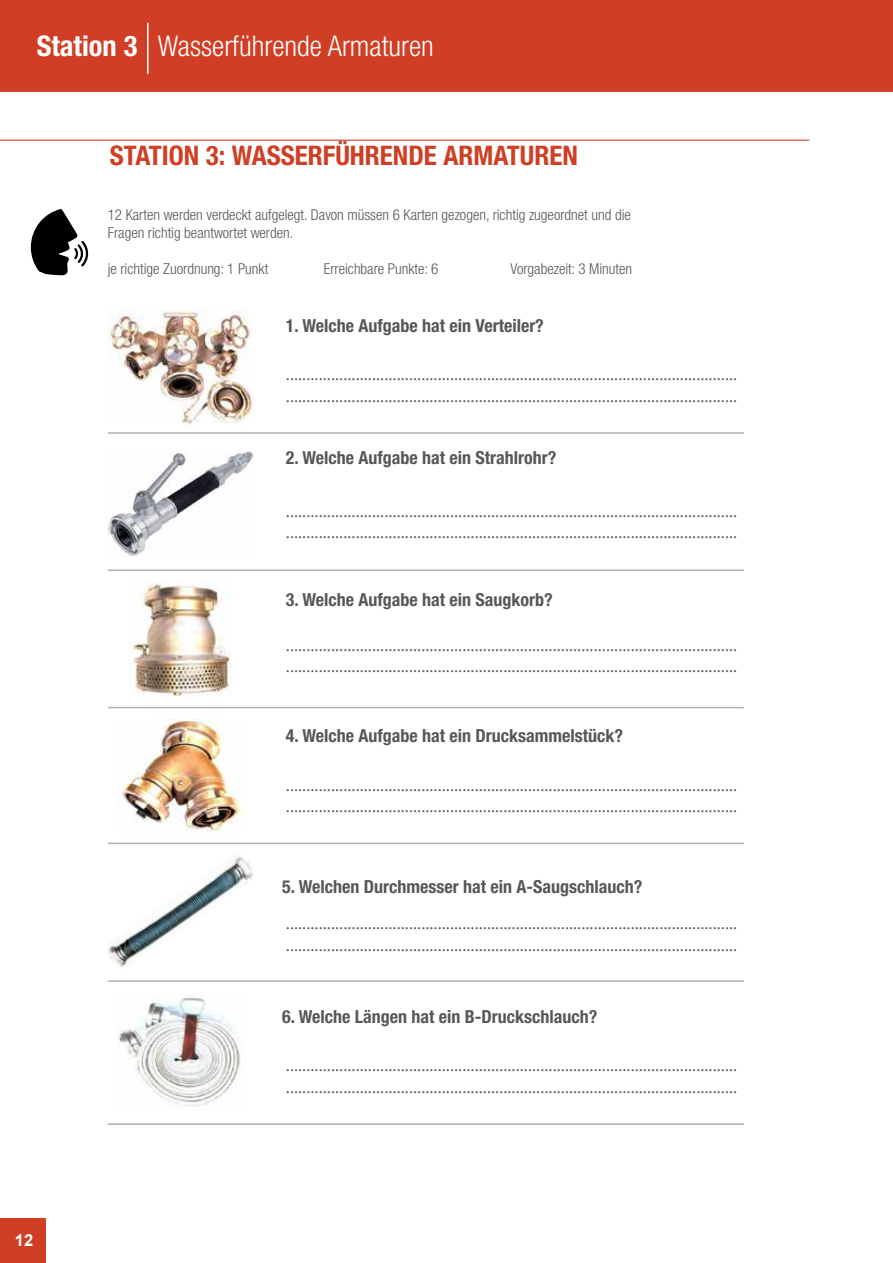
<style>
.page{position:relative;width:893px;height:1263px;background:#fff}
.page>*{position:absolute;margin:0;border:0;box-sizing:border-box;transform-origin:0 0}
.t1{font:300 condensed 28.5px "Helvetica Neue LT Std";color:#fff}
.t2{font:700 condensed 27px "Helvetica Neue LT Pro";color:#cf3f25}
.t3{font:18px/21.6px "Minion Pro";color:#575756}
.t4{font:700 condensed 18px "Helvetica Neue LT Std";color:#575756}
.t5{font:700 16.5px "Arial";color:#fff}
.t6{font:300 condensed 15px/18px "Helvetica Neue LT Std";color:#575756}
.s1{font-weight:700}
</style>
<div class="page">
<div style="left:0;top:0;width:893px;height:91px;background:#d03f25"></div>
<div style="left:0;top:1218px;width:46px;height:45px;background:#d03f25"></div>
<hr style="left:147px;top:23px;width:2px;height:51px;background:#fff">
<hr style="left:0;top:140px;width:809px;height:1px;background:#cf3f25">
<svg style="left:31px;top:209px;width:58px;height:66px"></svg>
<img style="left:109px;top:310px;width:143px;height:114px">
<hr style="left:108px;top:432px;width:636px;height:2px;background:#b3b2b2">
<img style="left:108px;top:451px;width:145px;height:105px">
<hr style="left:108px;top:569px;width:636px;height:2px;background:#b3b2b2">
<img style="left:117px;top:719px;width:125px;height:113px">
<hr style="left:108px;top:843px;width:636px;height:1px;background:#b3b2b2">
<img style="left:129px;top:583px;width:103px;height:114px">
<hr style="left:108px;top:707px;width:636px;height:1px;background:#b3b2b2">
<img style="left:108px;top:856px;width:145px;height:112px">
<hr style="left:108px;top:980px;width:636px;height:2px;background:#b3b2b2">
<img style="left:117px;top:996px;width:123px;height:111px">
<hr style="left:108px;top:1123px;width:636px;height:2px;background:#b3b2b2">
<h1 class="t1" style="left:37px;top:30px;width:399px"><span class="s1">Station 3</span> Wasserführende Armaturen</h1>
<h2 class="t2" style="left:110px;top:139px;width:469px">STATION 3: WASSERFÜHRENDE ARMATUREN</h2>
<p class="t6" style="left:108px;top:205px;width:525px">12 Karten werden verdeckt aufgelegt. Davon müssen 6 Karten gezogen, richtig zugeordnet und die<br>Fragen richtig beantwortet werden.</p>
<p class="t6" style="left:108px;top:259px;width:162px">je richtige Zuordnung: 1 Punkt</p>
<p class="t6" style="left:324px;top:259px;width:116px">Erreichbare Punkte: 6</p>
<p class="t6" style="left:510px;top:259px;width:123px">Vorgabezeit: 3 Minuten</p>
<p class="t4" style="left:286px;top:314px;width:260px">1. Welche Aufgabe hat ein Verteiler?</p>
<p class="t3" style="left:286px;top:364px;width:453px">.............................................................................................................. ..............................................................................................................</p>
<p class="t4" style="left:286px;top:446px;width:272px">2. Welche Aufgabe hat ein Strahlrohr?</p>
<p class="t3" style="left:286px;top:500px;width:453px">.............................................................................................................. ..............................................................................................................</p>
<p class="t4" style="left:286px;top:588px;width:268px">3. Welche Aufgabe hat ein Saugkorb?</p>
<p class="t3" style="left:286px;top:634px;width:453px">.............................................................................................................. ..............................................................................................................</p>
<p class="t4" style="left:286px;top:725px;width:339px">4. Welche Aufgabe hat ein Drucksammelstück?</p>
<p class="t3" style="left:286px;top:774px;width:453px">.............................................................................................................. ..............................................................................................................</p>
<p class="t4" style="left:282px;top:876px;width:362px">5. Welchen Durchmesser hat ein A-Saugschlauch?</p>
<p class="t3" style="left:286px;top:913px;width:453px">.............................................................................................................. ..............................................................................................................</p>
<p class="t4" style="left:282px;top:1006px;width:317px">6. Welche Längen hat ein B-Druckschlauch?</p>
<p class="t5" style="left:15px;top:1228px;width:20px">12</p>
<p class="t3" style="left:286px;top:1055px;width:453px">.............................................................................................................. ..............................................................................................................</p>
</div>
